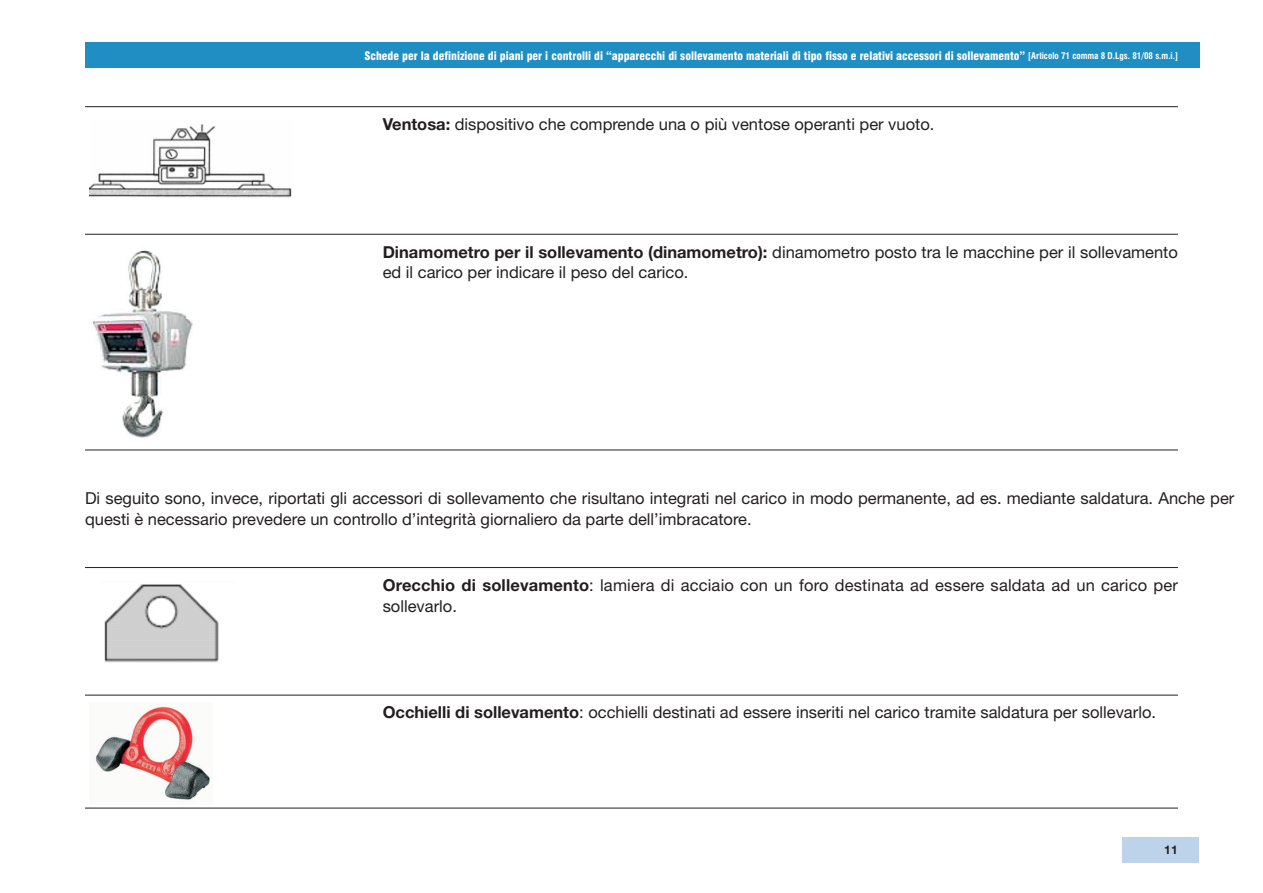
<style>
.page{position:relative;width:1263px;height:893px;background:#fff}
.page>*{position:absolute;margin:0;border:0;box-sizing:border-box;transform-origin:0 0}
.t1{font:16.5px/20.9px "Helvetica Neue HAIAAK";color:#231f20}
.t2{font:12px "Helvetica Neu HAIAAE";color:#231f20}
.t3{font:11.4px "Swiss 721 BT Black Con HAIAAH";color:#fff}
.s1{font-family:"Swiss 721 BT Bold Con HAIAAC";font-size:9px}
.s2{font-family:"Helvetica Neu HAIAAE"}
</style>
<div class="page">
<div style="left:1123px;top:838px;width:76px;height:25px;background:#bdd3e9"></div>
<hr style="left:85px;top:106px;width:1093px;height:1px;background:#231f20">
<img style="left:90px;top:124px;width:202px;height:74px">
<hr style="left:85px;top:567px;width:1093px;height:1px;background:#231f20">
<img style="left:104px;top:584px;width:115px;height:79px">
<hr style="left:85px;top:695px;width:1093px;height:1px;background:#231f20">
<img style="left:95px;top:706px;width:115px;height:94px">
<hr style="left:85px;top:808px;width:1093px;height:1px;background:#231f20">
<hr style="left:85px;top:234px;width:1093px;height:1px;background:#231f20">
<img style="left:92px;top:250px;width:101px;height:188px">
<hr style="left:85px;top:450px;width:1093px;height:1px;background:#231f20">
<div style="left:85px;top:43px;width:1114px;height:25px;background:#1e8ec3"></div>
<p class="t3" style="left:364px;top:51px;width:815px">Schede per la definizione di piani per i controlli di “apparecchi di sollevamento materiali di tipo fisso e relativi accessori di sollevamento” <span class="s1">[Articolo 71 comma 8 D.Lgs. 81/08 s.m.i.]</span></p>
<p class="t1" style="left:383px;top:115px;width:553px"><span class="s2">Ventosa:</span> dispositivo che comprende una o più ventose operanti per vuoto.</p>
<p class="t1" style="left:383px;top:243px;width:797px"><span class="s2">Dinamometro per il sollevamento (dinamometro):</span> dinamometro posto tra le macchine per il sollevamento ed il carico per indicare il peso del carico.</p>
<p class="t1" style="left:85px;top:490px;width:1151px">Di seguito sono, invece, riportati gli accessori di sollevamento che risultano integrati nel carico in modo permanente, ad es. mediante saldatura. Anche per questi è necessario prevedere un controllo d’integrità giornaliero da parte dell’imbracatore.</p>
<p class="t1" style="left:383px;top:576px;width:797px"><span class="s2">Orecchio di sollevamento</span>: lamiera di acciaio con un foro destinata ad essere saldata ad un carico per sollevarlo.</p>
<p class="t1" style="left:383px;top:704px;width:775px"><span class="s2">Occhielli di sollevamento</span>: occhielli destinati ad essere inseriti nel carico tramite saldatura per sollevarlo.</p>
<p class="t2" style="left:1164px;top:845px;width:15px">11</p>
</div>
